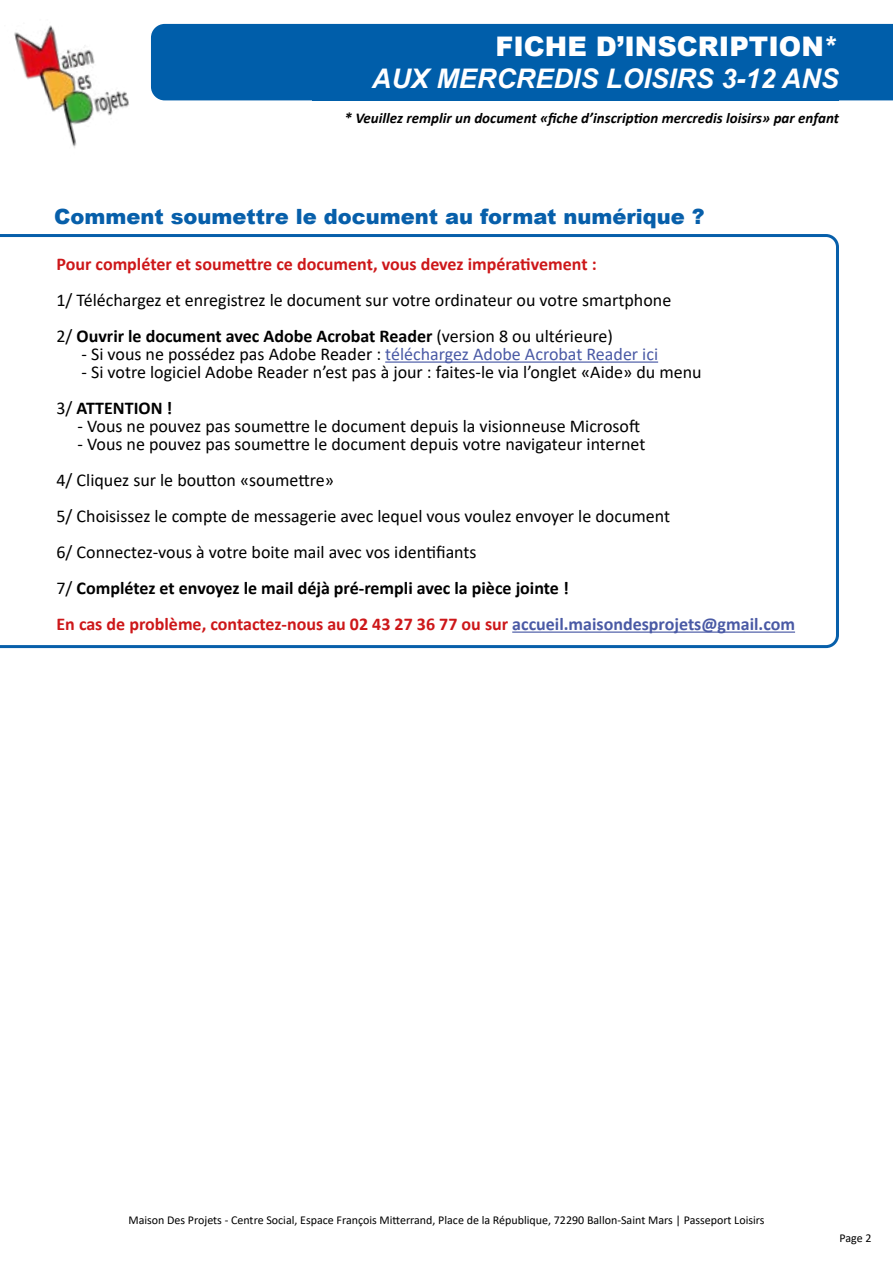
<style>
.page{position:relative;width:893px;height:1263px;background:#fff}
.page>*{position:absolute;margin:0;border:0;box-sizing:border-box;transform-origin:0 0}
.t1{font:italic 700 27px "Arial";color:#fff}
.t2{font:900 27px "Arial";color:#fff}
.t3{font:900 21px "Arial";color:#075faa}
.t4{font:18px/36px "Calibri";color:#000}
.t5{font:700 18px "Calibri";color:#cd1719}
.t6{font:italic 700 15px "Calibri";color:#000}
.t7{font:12px "Calibri";color:#000}
.s1{font-weight:700}
.s2{color:#4a5aa5}
.s3{font-weight:700;color:#cd1719}
.s4{font-weight:700;color:#4a5aa5}
</style>
<div class="page">
<img style="left:14px;top:25px;width:115px;height:123px">
<div style="left:151px;top:24px;width:742px;height:76px;background:#005eaa"></div>
<div style="left:313px;top:24px;width:526px;height:76px;background:#005eaa"></div>
<svg style="left:0;top:234px;width:839px;height:414px"></svg>
<h1 class="t2" style="left:495px;top:26px;width:345px">FICHE D’INSCRIPTION*</h1>
<h1 class="t1" style="left:372px;top:61px;width:469px">AUX MERCREDIS LOISIRS 3-12 ANS</h1>
<p class="t6" style="left:345px;top:107px;width:496px">* Veuillez remplir un document «fiche d’inscription mercredis loisirs» par enfant</p>
<p class="t3" style="left:54px;top:201px;width:652px">Comment soumettre le document au format numérique ?</p>
<p class="t5" style="left:56px;top:251px;width:542px">Pour compléter et soumettre ce document, vous devez impérativement :</p>
<p class="t4" style="left:56px;top:282px;width:616px">1/ Téléchargez et enregistrez le document sur votre ordinateur ou votre smartphone<br>2/ <span class="s1">Ouvrir le document avec Adobe Acrobat Reader</span> (version 8 ou ultérieure)</p>
<p class="t4" style="left:82px;top:336px;width:578px">- Si vous ne possédez pas Adobe Reader : <span class="s2">téléchargez Adobe Acrobat Reader ici</span></p>
<p class="t4" style="left:56px;top:354px;width:647px;text-indent:25px">- Si votre logiciel Adobe Reader n’est pas à jour : faites-le via l’onglet «Aide» du menu<br>3/ <span class="s1">ATTENTION !</span></p>
<p class="t4" style="left:77px;top:408px;width:564px">- Vous ne pouvez pas soumettre le document depuis la visionneuse Microsoft</p>
<p class="t4" style="left:56px;top:426px;width:740px;text-indent:21px">- Vous ne pouvez pas soumettre le document depuis votre navigateur internet<br>4/ Cliquez sur le boutton «soumettre»<br>5/ Choisissez le compte de messagerie avec lequel vous voulez envoyer le document<br>6/ Connectez-vous à votre boite mail avec vos identifiants<br>7/ <span class="s1">Complétez et envoyez le mail déjà pré-rempli avec la pièce jointe !<br></span><span class="s3">En cas de problème, contactez-nous au 02 43 27 36 77 ou sur</span> <span class="s4">accueil.maisondesprojets@gmail.com</span></p>
<p class="t7" style="left:128px;top:1212px;width:638px">Maison Des Projets - Centre Social, Espace François Mitterrand, Place de la République, 72290 Ballon-Saint Mars | Passeport Loisirs</p>
<p class="t7" style="left:839px;top:1230px;width:34px">Page 2</p>
</div>
